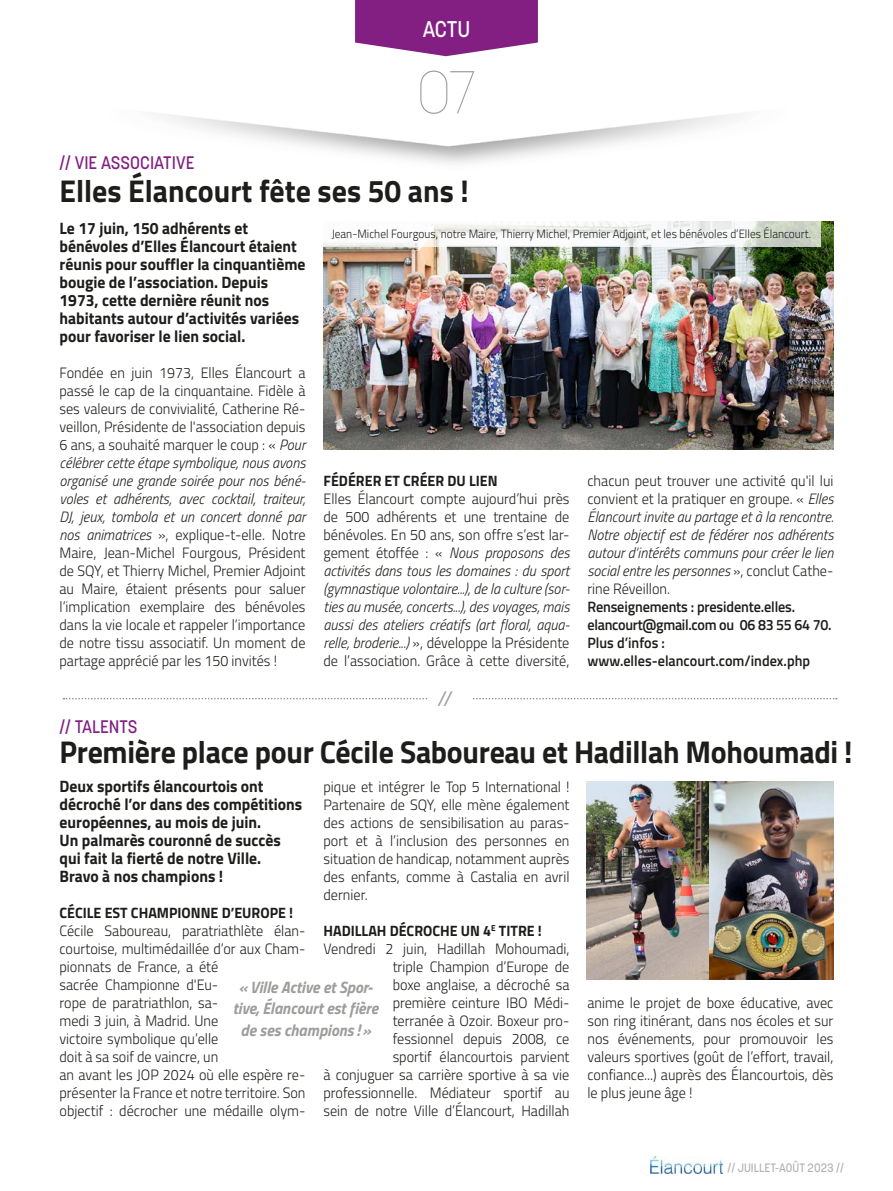
<style>
.page{position:relative;width:893px;height:1191px;background:#fff}
.page>*{position:absolute;margin:0;border:0;box-sizing:border-box;transform-origin:0 0}
.t1{font:100 60px "Korolev";color:#9d9d9c;scale:.95 1}
.t2{font:700 31.5px "Cairo";letter-spacing:-.01em;color:#1d1d1b;scale:.95 1}
.t3{font:500 22.5px "Korolev";color:#fff;scale:.95 1}
.t4{font:500 18px "Korolev";color:#831f82;scale:.95 1}
.t5{font:italic 500 18px "Korolev";color:#9d9d9c;scale:.95 1}
.t6{font:700 16.5px/18px "Cairo";color:#1d1d1b;scale:.95 1}
.t7{font:italic 700 16.5px/21px "Cairo";color:#9d9d9c;text-align:center;scale:.95 1}
.t8{font:300 15px/18px "Cairo";color:#1d1d1b;text-align:justify;scale:.95 1}
.t9{font:italic 300 15px/18px "Cairo";color:#1d1d1b;text-align:justify;scale:.95 1}
.t10{font:600 15px/18px "Cairo";letter-spacing:-.01em;color:#1d1d1b;scale:.95 1}
.t11{font:700 15px "Cairo";color:#1d1d1b;scale:.95 1}
.t12{font:500 12.15px "Korolev";color:#b3b2b2;scale:.95 1}
.t13{font:300 12px "Cairo";color:#1d1d1b;scale:.95 1}
.s1{font-style:italic}
.s2{font-style:normal}
</style>
<div class="page">
<svg style="left:355px;top:0;width:183px;height:56px;background:#913990"></svg>
<img style="left:651px;top:1157px;width:72px;height:16px">
<img style="left:323px;top:221px;width:510px;height:229px">
<svg style="left:323px;top:221px;width:498px;height:26px"></svg>
<img style="left:587px;top:781px;width:246px;height:198px">
<svg style="left:63px;top:698px;width:774px;height:1px"></svg>
<div style="left:429px;top:685px;width:43px;height:26px;background:#fff"></div>
<h3 class="t3" style="left:423px;top:15px;width:51px">ACTU</h3>
<h1 class="t1" style="left:417px;top:54px;width:64px">07</h1>
<p class="t4" style="left:60px;top:151px;width:144px">// VIE ASSOCIATIVE</p>
<h2 class="t2" style="left:60px;top:165px;width:432px">Elles Élancourt fête ses 50 ans !</h2>
<p class="t6" style="left:60px;top:219px;width:260px">Le 17 juin, 150 adhérents et bénévoles d’Elles Élancourt étaient réunis pour souffler la cinquantième bougie de l’association. Depuis 1973, cette dernière réunit nos habitants autour d’activités variées pour favoriser le lien social.</p>
<p class="t8" style="left:60px;top:364px;width:261px">Fondée en juin 1973, Elles Élancourt a passé le cap de la cinquantaine. Fidèle à ses valeurs de convivialité, Catherine Ré&shy;veillon, Présidente de l'association depuis 6 ans, a souhaité marquer le coup : « <span class="s1">Pour célébrer cette étape symbolique, nous avons organisé une grande soirée pour nos béné&shy;voles et adhérents, avec cocktail, traiteur, DJ, jeux, tombola et un concert donné par nos animatrices</span> », explique-t-elle. Notre Maire, Jean-Michel Fourgous, Président de SQY, et Thierry Michel, Premier Adjoint au Maire, étaient présents pour saluer l’implication exemplaire des bénévoles dans la vie locale et rappeler l’importance de notre tissu associatif. Un moment de partage apprécié par les 150 invités !</p>
<p class="t13" style="left:332px;top:225px;width:506px">Jean-Michel Fourgous, notre Maire, Thierry Michel, Premier Adjoint, et les bénévoles d’Elles Élancourt.</p>
<p class="t11" style="left:323px;top:469px;width:185px">FÉDÉRER ET CRÉER DU LIEN</p>
<p class="t9" style="left:323px;top:490px;width:261px"><span class="s2">Elles Élancourt compte aujourd’hui près de 500 adhérents et une trentaine de bénévoles. En 50 ans, son offre s’est lar&shy;gement étoffée : «</span> Nous proposons des activités dans tous les domaines : du sport (gymnastique volontaire...), de la culture (sor&shy;ties au musée, concerts...), des voyages, mais aussi des ateliers créatifs (art floral, aqua&shy;relle, broderie...) <span class="s2">», développe la Présidente de l’association. Grâce à cette diversité,</span></p>
<p class="t5" style="left:438px;top:687px;width:20px">//</p>
<p class="t9" style="left:587px;top:472px;width:260px"><span class="s2">chacun peut trouver une activité qu'il lui convient et la pratiquer en groupe. «</span> Elles Élancourt invite au partage et à la rencontre.<br>Notre objectif est de fédérer nos adhérents autour d’intérêts communs pour créer le lien social entre les personnes <span class="s2">», conclut Cathe&shy;rine Réveillon.</span></p>
<p class="t10" style="left:587px;top:598px;width:258px">Renseignements : presidente.elles. elancourt@gmail.com ou 06 83 55 64 70.<br>Plus d’infos : www.elles-elancourt.com/index.php</p>
<p class="t4" style="left:60px;top:715px;width:83px">// TALENTS</p>
<h2 class="t2" style="left:60px;top:726px;width:836px">Première place pour Cécile Saboureau et Hadillah Mohoumadi !</h2>
<p class="t6" style="left:60px;top:777px;width:257px">Deux sportifs élancourtois ont décroché l’or dans des compétitions européennes, au mois de juin.<br>Un palmarès couronné de succès qui fait la fierté de notre Ville.<br>Bravo à nos champions !</p>
<p class="t11" style="left:60px;top:901px;width:247px">CÉCILE EST CHAMPIONNE D’EUROPE !</p>
<p class="t8" style="left:60px;top:922px;width:260px;text-align:left">Cécile Saboureau, paratriathlète élan&shy;courtoise, multimédaillée d’or aux Cham&shy;pionnats de France, a été<br>sacrée Championne d'Eu-<br>rope de paratriathlon, sa-<br>medi 3 juin, à Madrid. Une<br>victoire symbolique qu’elle<br>doit à sa soif de vaincre, un<br>an avant les JOP 2024 où elle espère re&shy;présenter la France et notre territoire. Son objectif : décrocher une médaille olym-</p>
<p class="t8" style="left:323px;top:778px;width:260px">pique et intégrer le Top 5 International !<br>Partenaire de SQY, elle mène également des actions de sensibilisation au paras&shy;port et à l’inclusion des personnes en situation de handicap, notamment auprès des enfants, comme à Castalia en avril dernier.</p>
<p class="t11" style="left:323px;top:919px;width:231px">HADILLAH DÉCROCHE UN 4<sup>E</sup> TITRE !</p>
<p class="t8" style="left:323px;top:940px;width:260px">Vendredi 2 juin, Hadillah Mohoumadi,</p>
<p class="t8" style="left:393px;top:958px;width:188px">triple Champion d’Europe de</p>
<p class="t8" style="left:393px;top:976px;width:188px">boxe anglaise, a décroché sa</p>
<p class="t8" style="left:393px;top:994px;width:188px">première ceinture IBO Médi-</p>
<p class="t8" style="left:393px;top:1012px;width:188px">terranée à Ozoir. Boxeur pro-</p>
<p class="t8" style="left:393px;top:1030px;width:188px">fessionnel depuis 2008, ce</p>
<p class="t8" style="left:393px;top:1048px;width:188px">sportif élancourtois parvient</p>
<p class="t8" style="left:323px;top:1066px;width:260px">à conjuguer sa carrière sportive à sa vie</p>
<p class="t8" style="left:323px;top:1084px;width:260px">professionnelle. Médiateur sportif au</p>
<p class="t8" style="left:323px;top:1102px;width:260px">sein de notre Ville d’Élancourt, Hadillah</p>
<p class="t7" style="left:233px;top:976px;width:155px">« Ville Active et Spor&shy;tive, Élancourt est fière de ses champions ! »</p>
<p class="t8" style="left:587px;top:994px;width:260px">anime le projet de boxe éducative, avec son ring itinérant, dans nos écoles et sur nos événements, pour promouvoir les valeurs sportives (goût de l’effort, travail, confiance...) auprès des Élancourtois, dès le plus jeune âge !</p>
<p class="t12" style="left:727px;top:1160px;width:124px">// JUILLET-AOÛT 2023 //</p>
</div>
